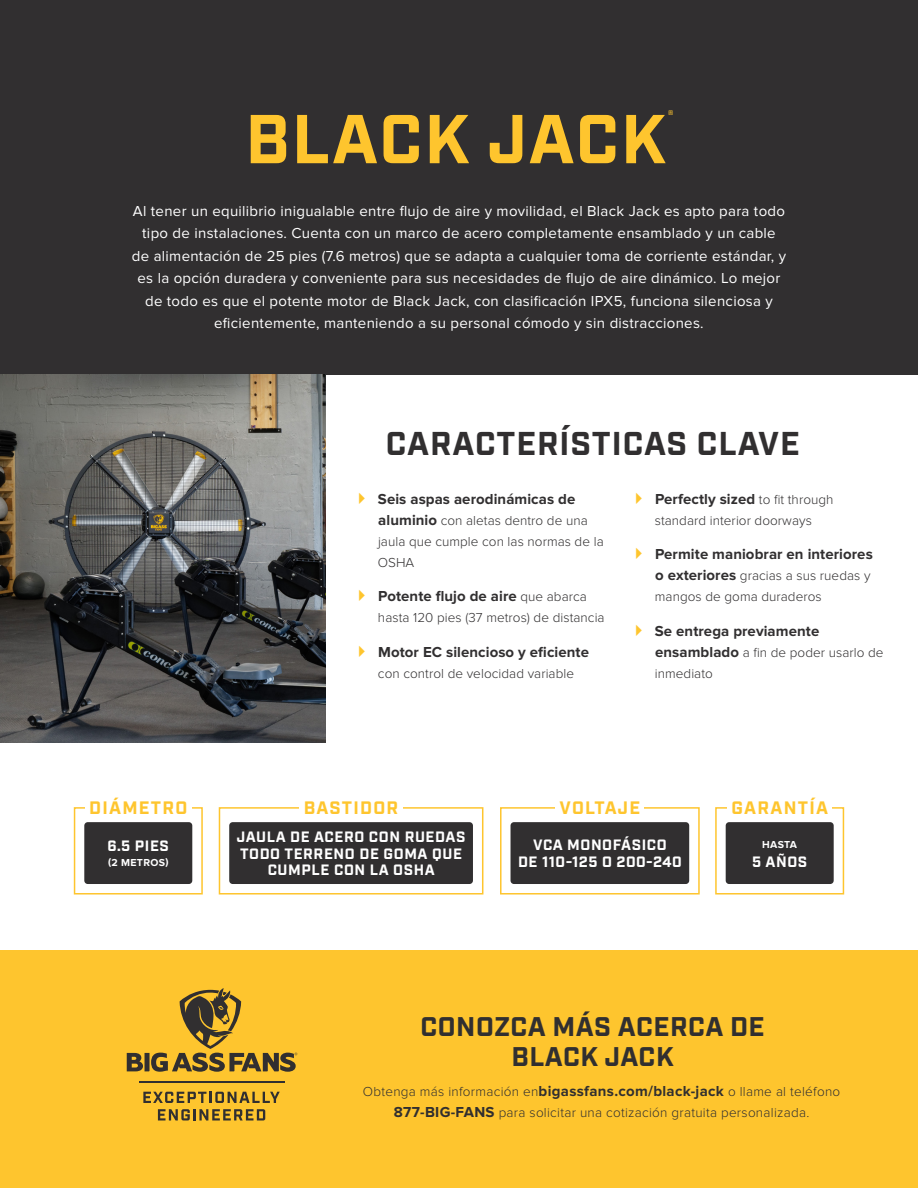
<style>
.page{position:relative;width:918px;height:1188px;background:#fff}
.page>*{position:absolute;margin:0;border:0;box-sizing:border-box;transform-origin:0 0}
.H2_RP{font:700 69px "Industry";letter-spacing:.03em;color:#fec52e}
.H3_RP{font:700 33px "Industry";letter-spacing:.03em;color:#312f30}
.H4_RP{font:700 27px/30px "Industry";letter-spacing:.02em;color:#312f30;text-align:center}
.t1{font:700 18px "Industry";letter-spacing:.07em;color:#fec52e}
.Intro_body_RP{font:15px/22.5px "Proxima Nova";letter-spacing:.02em;color:#fff;text-align:center}
.t2{font:700 15px "Proxima Nova";letter-spacing:.005em;color:#312f30}
.Key_Feature_Lockup{font:700 15px/16.5px "Industry";letter-spacing:.04em;color:#fff;text-align:center}
.Cutsheet_Front_body{font:300 13.5px/21px "Proxima Nova";letter-spacing:.005em;color:#312f30}
.H2_RP-2{font:700 12.3px "Industry";color:#fec52e}
.Key_Feature_Lockup_S{font:700 10.5px "Proxima Nova";letter-spacing:.03em;color:#fff}
.s1{font-weight:700;font-size:15px}
.s2{font-weight:300;font-size:13.5px}
</style>
<div class="page">
<div style="left:0;top:0;width:918px;height:375px;background:#312f30"></div>
<div style="left:0;top:949px;width:918px;height:239px;background:#fec52e"></div>
<svg style="left:127px;top:988px;width:170px;height:84px"></svg>
<hr style="left:139px;top:1081px;width:145px;height:1px;background:#312f30">
<svg style="left:143px;top:1092px;width:137px;height:11px"></svg>
<svg style="left:158px;top:1109px;width:107px;height:11px"></svg>
<div style="left:84px;top:822px;width:108px;height:62px;background:#312f30;border-radius:3px"></div>
<div style="left:74px;top:807px;width:129px;height:88px;border:2px solid #fec52e"></div>
<div style="left:85px;top:800px;width:106px;height:14px;background:#fff"></div>
<div style="left:229px;top:822px;width:244px;height:62px;background:#312f30;border-radius:3px"></div>
<div style="left:219px;top:807px;width:264px;height:88px;border:2px solid #fec52e"></div>
<div style="left:299px;top:800px;width:104px;height:14px;background:#fff"></div>
<div style="left:726px;top:822px;width:108px;height:62px;background:#312f30;border-radius:3px"></div>
<div style="left:715px;top:807px;width:129px;height:88px;border:2px solid #fec52e"></div>
<div style="left:728px;top:800px;width:104px;height:14px;background:#fff"></div>
<div style="left:511px;top:822px;width:178px;height:62px;background:#312f30;border-radius:3px"></div>
<div style="left:500px;top:807px;width:200px;height:88px;border:2px solid #fec52e"></div>
<div style="left:556px;top:800px;width:88px;height:14px;background:#fff"></div>
<img style="left:0;top:375px;width:325px;height:368px">
<p class="H2_RP-2" style="left:668px;top:107px;width:7px">®</p>
<p class="H2_RP" style="left:245px;top:98px;width:423px">BLACK JACK</p>
<p class="Intro_body_RP" style="left:132px;top:200px;width:656px">Al tener un equilibrio inigualable entre flujo de aire y movilidad, el Black Jack es apto para todo tipo de instalaciones. Cuenta con un marco de acero completamente ensamblado y un cable de alimentación de 25 pies (7.6 metros) que se adapta a cualquier toma de corriente estándar, y es la opción duradera y conveniente para sus necesidades de flujo de aire dinámico. Lo mejor de todo es que el potente motor de Black Jack, con clasificación IPX5, funciona silenciosa y eficientemente, manteniendo a su personal cómodo y sin distracciones.</p>
<p class="t1" style="left:89px;top:797px;width:100px">DIÁMETRO</p>
<p class="Key_Feature_Lockup" style="left:108px;top:838px;width:63px">6.5 PIES</p>
<p class="Key_Feature_Lockup_S" style="left:108px;top:857px;width:62px">(2 METROS)</p>
<p class="H3_RP" style="left:386px;top:424px;width:416px">CARACTERÍSTICAS CLAVE</p>
<p class="t2" style="left:378px;top:490px;width:199px">Seis aspas aerodinámicas de</p>
<p class="Cutsheet_Front_body" style="left:378px;top:510px;width:227px"><span class="s1">aluminio</span> con aletas dentro de una jaula que cumple con las normas de la<br>OSHA</p>
<p class="t2" style="left:378px;top:587px;width:210px">Potente flujo de aire <span class="s2">que abarca</span></p>
<p class="Cutsheet_Front_body" style="left:378px;top:607px;width:228px">hasta 120 pies (37 metros) de distancia</p>
<p class="t2" style="left:378px;top:643px;width:212px">Motor EC silencioso y eficiente</p>
<p class="Cutsheet_Front_body" style="left:378px;top:663px;width:198px">con control de velocidad variable</p>
<p class="t2" style="left:655px;top:490px;width:180px">Perfectly sized <span class="s2">to fit through</span></p>
<p class="Cutsheet_Front_body" style="left:655px;top:510px;width:159px">standard interior doorways</p>
<p class="t2" style="left:655px;top:545px;width:219px">Permite maniobrar en interiores</p>
<p class="Cutsheet_Front_body" style="left:655px;top:565px;width:217px"><span class="s1">o exteriores</span> gracias a sus ruedas y mangos de goma duraderos</p>
<p class="t2" style="left:655px;top:622px;width:166px">Se entrega previamente</p>
<p class="Cutsheet_Front_body" style="left:655px;top:642px;width:230px"><span class="s1">ensamblado</span> a fin de poder usarlo de inmediato</p>
<p class="t1" style="left:304px;top:797px;width:96px">BASTIDOR</p>
<p class="Key_Feature_Lockup" style="left:237px;top:829px;width:230px">JAULA DE ACERO CON RUEDAS<br>TODO TERRENO DE GOMA QUE<br>CUMPLE CON LA OSHA</p>
<p class="t1" style="left:559px;top:797px;width:82px">VOLTAJE</p>
<p class="Key_Feature_Lockup" style="left:518px;top:838px;width:165px">VCA MONOFÁSICO<br>DE 110-125 O 200-240</p>
<p class="t1" style="left:732px;top:797px;width:98px">GARANTÍA</p>
<p class="Key_Feature_Lockup_S" style="left:762px;top:838px;width:36px">HASTA</p>
<p class="Key_Feature_Lockup" style="left:752px;top:854px;width:57px">5 AÑOS</p>
<p class="H4_RP" style="left:420px;top:1013px;width:346px">CONOZCA MÁS ACERCA DE<br>BLACK JACK</p>
<p class="Cutsheet_Front_body" style="left:363px;top:1081px;width:479px;text-align:center">Obtenga más información en<span class="s1">bigassfans.com/black-jack</span> o llame al teléfono<br><span class="s1">877-BIG-FANS</span> para solicitar una cotización gratuita personalizada.</p>
</div>
